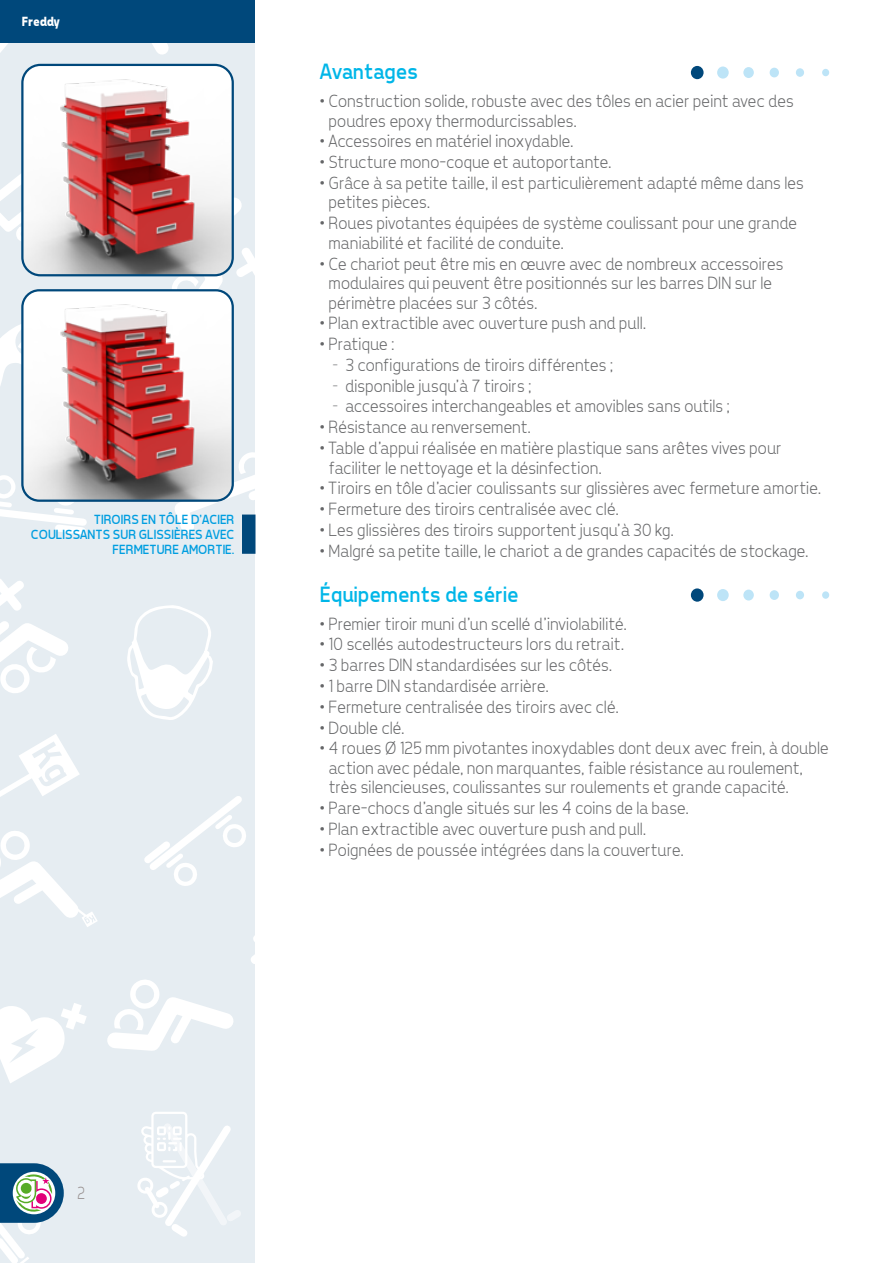
<style>
.page{position:relative;width:893px;height:1263px;background:#fff}
.page>*{position:absolute;margin:0;border:0;box-sizing:border-box;transform-origin:0 0}
.t1{font:22.5px "Tepeno Sans";color:#00b6e8}
.t2{font:300 18px/19.5px "Tepeno Sans";color:#646567}
.t3{font:300 18px "Tepeno Sans";color:#989191;scale:.9 1}
.t4{font:13.5px/15px "Tepeno Sans";color:#009ee0;text-align:right}
.t5{font:700 13.5px "Tepeno Sans";letter-spacing:-.02em;color:#fff}
.s1{color:#8f9092}
</style>
<div class="page">
<div style="left:0;top:0;width:255px;height:1263px;background:#e6edf2"></div>
<svg style="left:135px;top:43px;width:86px;height:22px"></svg>
<svg style="left:107px;top:979px;width:127px;height:72px"></svg>
<svg style="left:144px;top:796px;width:102px;height:90px"></svg>
<svg style="left:0;top:579px;width:68px;height:114px"></svg>
<svg style="left:0;top:174px;width:21px;height:67px"></svg>
<svg style="left:0;top:324px;width:21px;height:62px"></svg>
<svg style="left:0;top:475px;width:87px;height:59px"></svg>
<svg style="left:0;top:734px;width:98px;height:193px"></svg>
<svg style="left:175px;top:452px;width:80px;height:81px"></svg>
<svg style="left:0;top:43px;width:53px;height:22px"></svg>
<svg style="left:251px;top:936px;width:4px;height:28px"></svg>
<svg style="left:78px;top:77px;width:177px;height:212px"></svg>
<svg style="left:0;top:1003px;width:87px;height:80px"></svg>
<svg style="left:127px;top:605px;width:86px;height:115px"></svg>
<div style="left:0;top:0;width:255px;height:43px;background:#00487b"></div>
<svg style="left:0;top:1163px;width:64px;height:100px"></svg>
<div style="left:822px;top:69px;width:7px;height:7px;background:#bde4f7;border-radius:50%"></div>
<div style="left:796px;top:68px;width:8px;height:9px;background:#bde4f7;border-radius:50%"></div>
<div style="left:769px;top:68px;width:10px;height:9px;background:#bde4f7;border-radius:50%"></div>
<div style="left:743px;top:67px;width:11px;height:11px;background:#bde4f7;border-radius:50%"></div>
<div style="left:717px;top:66px;width:12px;height:13px;background:#bde4f7;border-radius:50%"></div>
<div style="left:691px;top:66px;width:13px;height:13px;background:#00487b;border-radius:50%"></div>
<div style="left:822px;top:591px;width:7px;height:8px;background:#bde4f7;border-radius:50%"></div>
<div style="left:796px;top:591px;width:8px;height:8px;background:#bde4f7;border-radius:50%"></div>
<div style="left:769px;top:590px;width:10px;height:10px;background:#bde4f7;border-radius:50%"></div>
<div style="left:743px;top:589px;width:11px;height:12px;background:#bde4f7;border-radius:50%"></div>
<div style="left:717px;top:589px;width:12px;height:12px;background:#bde4f7;border-radius:50%"></div>
<div style="left:691px;top:588px;width:13px;height:14px;background:#00487b;border-radius:50%"></div>
<img style="left:21px;top:292px;width:213px;height:209px">
<div style="left:21px;top:289px;width:213px;height:213px;border:2px solid #00487b;border-radius:17px"></div>
<div style="left:242px;top:514px;width:13px;height:40px;background:#00487b"></div>
<img style="left:24px;top:65px;width:209px;height:210px">
<div style="left:21px;top:64px;width:213px;height:212px;border:2px solid #00487b;border-radius:18px"></div>
<svg style="left:137px;top:1112px;width:104px;height:125px"></svg>
<p class="t5" style="left:21px;top:13px;width:39px">Freddy</p>
<p class="t4" style="left:30px;top:511px;width:205px">TIROIRS EN TÔLE D’ACIER<br>COULISSANTS SUR GLISSIÈRES AVEC<br>FERMETURE AMORTIE.</p>
<p class="t1" style="left:319px;top:58px;width:100px">Avantages</p>
<p class="t2" style="left:328px;top:91px;width:466px;text-indent:-9px">• Construction solide, robuste avec des tôles en acier peint avec des poudres epoxy thermodurcissables.</p>
<p class="t2" style="left:319px;top:131px;width:255px">• Accessoires en matériel inoxydable.</p>
<p class="t2" style="left:319px;top:152px;width:293px">• Structure mono-coque et autoportante.</p>
<p class="t2" style="left:328px;top:173px;width:477px;text-indent:-9px">• Grâce à sa petite taille, il est particulièrement adapté même dans les petites pièces.</p>
<p class="t2" style="left:328px;top:213px;width:470px;text-indent:-9px">• Roues pivotantes équipées de système coulissant pour une grande maniabilité et facilité de conduite.</p>
<p class="t2" style="left:328px;top:253px;width:456px;text-indent:-9px">• Ce chariot peut être mis en œuvre avec de nombreux accessoires modulaires qui peuvent être positionnés sur les barres DIN sur le périmètre placées sur 3 côtés.</p>
<p class="t2" style="left:319px;top:313px;width:328px">• Plan extractible avec ouverture push and pull.</p>
<p class="t2" style="left:319px;top:334px;width:76px">• Pratique :</p>
<p class="t2" style="left:332px;top:355px;width:282px"><span class="s1">-</span> 3 configurations de tiroirs différentes ;</p>
<p class="t2" style="left:332px;top:375px;width:200px"><span class="s1">-</span> disponible jusqu’à 7 tiroirs ;</p>
<p class="t2" style="left:332px;top:396px;width:399px"><span class="s1">-</span> accessoires interchangeables et amovibles sans outils ;</p>
<p class="t2" style="left:319px;top:417px;width:212px">• Résistance au renversement.</p>
<p class="t2" style="left:328px;top:438px;width:454px;text-indent:-9px">• Table d’appui réalisée en matière plastique sans arêtes vives pour faciliter le nettoyage et la désinfection.</p>
<p class="t2" style="left:319px;top:478px;width:503px">• Tiroirs en tôle d’acier coulissants sur glissières avec fermeture amortie.</p>
<p class="t2" style="left:319px;top:499px;width:300px">• Fermeture des tiroirs centralisée avec clé.</p>
<p class="t2" style="left:319px;top:519px;width:355px">• Les glissières des tiroirs supportent jusqu’à 30 kg.</p>
<p class="t2" style="left:319px;top:540px;width:490px">• Malgré sa petite taille, le chariot a de grandes capacités de stockage.</p>
<p class="t1" style="left:319px;top:581px;width:200px">Équipements de série</p>
<p class="t2" style="left:319px;top:613px;width:308px">• Premier tiroir muni d’un scellé d’inviolabilité.</p>
<p class="t2" style="left:319px;top:634px;width:306px">• 10 scellés autodestructeurs lors du retrait.</p>
<p class="t2" style="left:319px;top:655px;width:294px">• 3 barres DIN standardisées sur les côtés.</p>
<p class="t2" style="left:319px;top:676px;width:230px">• 1 barre DIN standardisée arrière.</p>
<p class="t2" style="left:319px;top:696px;width:300px">• Fermeture centralisée des tiroirs avec clé.</p>
<p class="t2" style="left:319px;top:717px;width:86px">• Double clé.</p>
<p class="t2" style="left:328px;top:738px;width:502px;text-indent:-9px">• 4 roues Ø 125 mm pivotantes inoxydables dont deux avec frein, à double action avec pédale, non marquantes, faible résistance au roulement, très silencieuses, coulissantes sur roulements et grande capacité.</p>
<p class="t2" style="left:319px;top:798px;width:371px">• Pare-chocs d’angle situés sur les 4 coins de la base.</p>
<p class="t2" style="left:319px;top:818px;width:328px">• Plan extractible avec ouverture push and pull.</p>
<p class="t2" style="left:319px;top:839px;width:365px">• Poignées de poussée intégrées dans la couverture.</p>
<p class="t3" style="left:77px;top:1182px;width:10px">2</p>
</div>
